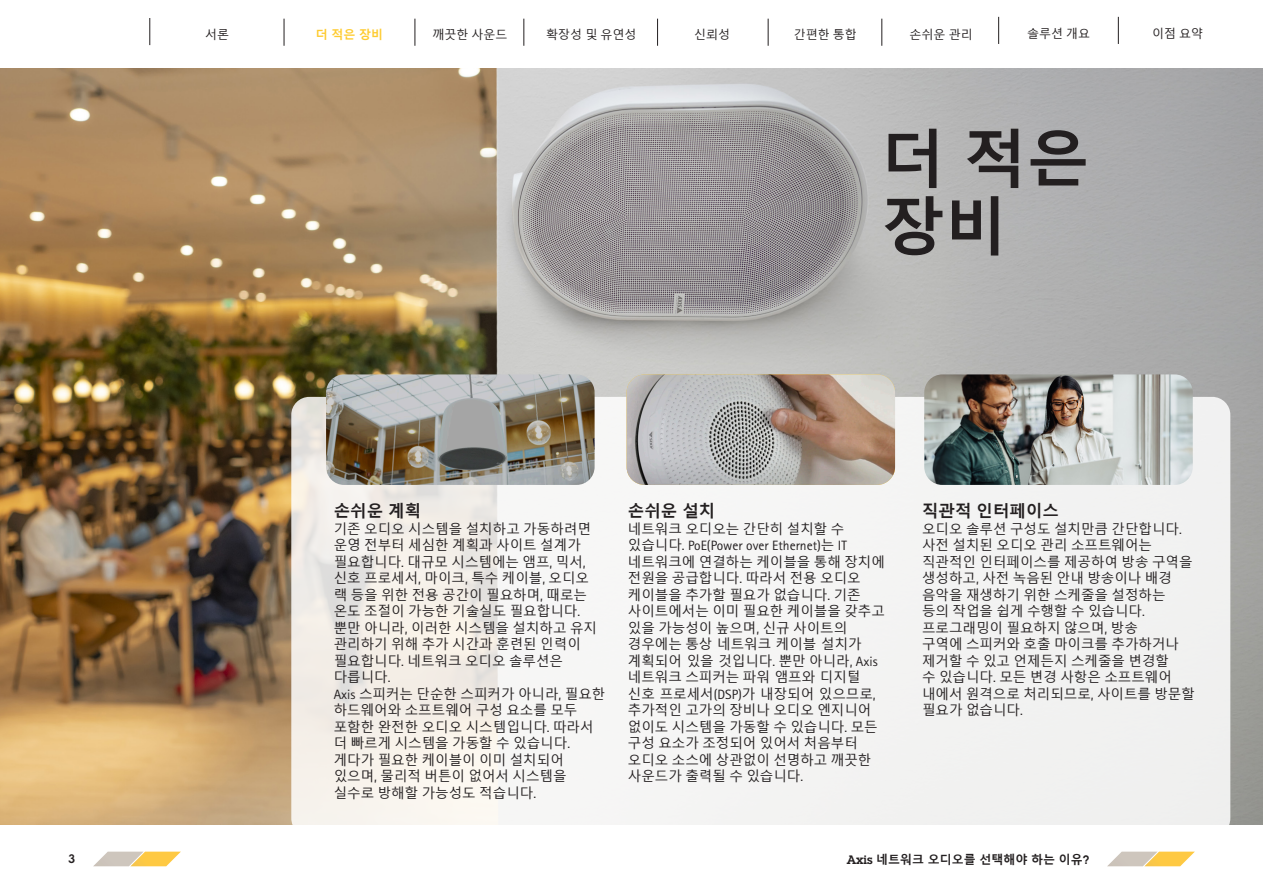
<style>
.page{position:relative;width:1263px;height:893px;background:#fff}
.page>*{position:absolute;margin:0;border:0;box-sizing:border-box;transform-origin:0 0}
.Headline{font:700 63px/67.5px "Malgun Gothic";color:#231f20}
.Subheadline{font:700 16.5px "Malgun Gothic";color:#231f20}
.Subheadline-2{font:13.5px/16.5px "Malgun Gothic";color:#231f20}
.t1{font:12px "Malgun Gothic";color:#231f20}
.t2{font:700 12px "Malgun Gothic";color:#231f20}
.t3{font:700 12px "Malgun Gothic";color:#fecb2f}
.t4{font:600 12px "Lubalin Graph ECG";color:#231f20}
.s1{font-family:"Rotis Sans Serif Pro"}
.s2{font-family:"Lubalin Graph ECG";font-weight:600}
</style>
<div class="page">
<svg style="left:93px;top:852px;width:88px;height:14px"></svg>
<svg style="left:1107px;top:852px;width:88px;height:14px"></svg>
<img style="left:0;top:68px;width:1263px;height:757px">
<svg style="left:291px;top:397px;width:939px;height:439px;fill:#f4f3f2"></svg>
<img style="left:326px;top:374px;width:269px;height:111px">
<img style="left:626px;top:374px;width:269px;height:111px">
<img style="left:924px;top:374px;width:269px;height:111px">
<svg style="left:284px;top:19px;width:1px;height:27px"></svg>
<svg style="left:414px;top:19px;width:1px;height:27px"></svg>
<svg style="left:523px;top:19px;width:1px;height:27px"></svg>
<svg style="left:657px;top:19px;width:1px;height:27px"></svg>
<svg style="left:768px;top:19px;width:1px;height:27px"></svg>
<svg style="left:881px;top:19px;width:1px;height:27px"></svg>
<svg style="left:998px;top:17px;width:1px;height:27px"></svg>
<svg style="left:1118px;top:17px;width:1px;height:27px"></svg>
<svg style="left:149px;top:18px;width:1px;height:27px"></svg>
<p class="t1" style="left:205px;top:27px;width:25px">서론</p>
<p class="t3" style="left:316px;top:27px;width:69px">더 적은 장비</p>
<p class="t1" style="left:432px;top:27px;width:77px">깨끗한 사운드</p>
<p class="t1" style="left:546px;top:27px;width:92px">확장성 및 유연성</p>
<p class="t1" style="left:694px;top:27px;width:37px">신뢰성</p>
<p class="t1" style="left:794px;top:27px;width:65px">간편한 통합</p>
<p class="t1" style="left:909px;top:27px;width:65px">손쉬운 관리</p>
<p class="t1" style="left:1027px;top:27px;width:65px">솔루션 개요</p>
<p class="t1" style="left:1152px;top:27px;width:53px">이점 요약</p>
<p class="Headline" style="left:882px;top:126px;width:209px">더 적은 장비</p>
<p class="Subheadline" style="left:334px;top:501px;width:89px">손쉬운 계획</p>
<p class="Subheadline-2" style="left:334px;top:521px;width:265px">기존 오디오 시스템을 설치하고 가동하려면 운영 전부터 세심한 계획과 사이트 설계가 필요합니다<span class="s1">.</span> 대규모 시스템에는 앰프<span class="s1">,</span> 믹서<span class="s1">, </span>신호 프로세서<span class="s1">,</span> 마이크<span class="s1">,</span> 특수 케이블<span class="s1">,</span> 오디오 랙 등을 위한 전용 공간이 필요하며<span class="s1">,</span> 때로는 온도 조절이 가능한 기술실도 필요합니다<span class="s1">. </span>뿐만 아니라<span class="s1">,</span> 이러한 시스템을 설치하고 유지 관리하기 위해 추가 시간과 훈련된 인력이 필요합니다<span class="s1">.</span> 네트워크 오디오 솔루션은 다릅니다<span class="s1">.</span></p>
<p class="Subheadline-2" style="left:334px;top:686px;width:273px"><span class="s1">Axis</span> 스피커는 단순한 스피커가 아니라<span class="s1">,</span> 필요한 하드웨어와 소프트웨어 구성 요소를 모두 포함한 완전한 오디오 시스템입니다<span class="s1">.</span> 따라서 더 빠르게 시스템을 가동할 수 있습니다<span class="s1">. </span>게다가 필요한 케이블이 이미 설치되어 있으며<span class="s1">,</span> 물리적 버튼이 없어서 시스템을 실수로 방해할 가능성도 적습니다<span class="s1">.</span></p>
<p class="Subheadline" style="left:628px;top:501px;width:89px">손쉬운 설치</p>
<p class="Subheadline-2" style="left:628px;top:521px;width:258px">네트워크 오디오는 간단히 설치할 수 있습니다<span class="s1">. PoE(Power over Ethernet)</span>는 <span class="s1">IT </span>네트워크에 연결하는 케이블을 통해 장치에 전원을 공급합니다<span class="s1">.</span> 따라서 전용 오디오 케이블을 추가할 필요가 없습니다<span class="s1">.</span> 기존 사이트에서는 이미 필요한 케이블을 갖추고 있을 가능성이 높으며<span class="s1">,</span> 신규 사이트의 경우에는 통상 네트워크 케이블 설치가 계획되어 있을 것입니다<span class="s1">.</span> 뿐만 아니라<span class="s1">, Axis </span>네트워크 스피커는 파워 앰프와 디지털 신호 프로세서<span class="s1">(DSP)</span>가 내장되어 있으므로<span class="s1">, </span>추가적인 고가의 장비나 오디오 엔지니어 없이도 시스템을 가동할 수 있습니다<span class="s1">.</span> 모든 구성 요소가 조정되어 있어서 처음부터 오디오 소스에 상관없이 선명하고 깨끗한 사운드가 출력될 수 있습니다<span class="s1">.</span></p>
<p class="Subheadline" style="left:922px;top:501px;width:138px">직관적 인터페이스</p>
<p class="Subheadline-2" style="left:922px;top:521px;width:274px">오디오 솔루션 구성도 설치만큼 간단합니다<span class="s1">. </span>사전 설치된 오디오 관리 소프트웨어는 직관적인 인터페이스를 제공하여 방송 구역을 생성하고<span class="s1">,</span> 사전 녹음된 안내 방송이나 배경 음악을 재생하기 위한 스케줄을 설정하는 등의 작업을 쉽게 수행할 수 있습니다<span class="s1">. </span>프로그래밍이 필요하지 않으며<span class="s1">,</span> 방송<br>구역에 스피커와 호출 마이크를 추가하거나 제거할 수 있고 언제든지 스케줄을 변경할<br>수 있습니다<span class="s1">.</span> 모든 변경 사항은 소프트웨어 내에서 원격으로 처리되므로<span class="s1">,</span> 사이트를 방문할 필요가 없습니다<span class="s1">.</span></p>
<p class="t4" style="left:68px;top:851px;width:8px">3</p>
<p class="t2" style="left:847px;top:852px;width:244px"><span class="s2">Axis</span> 네트워크 오디오를 선택해야 하는 이유<span class="s2">?</span></p>
</div>
